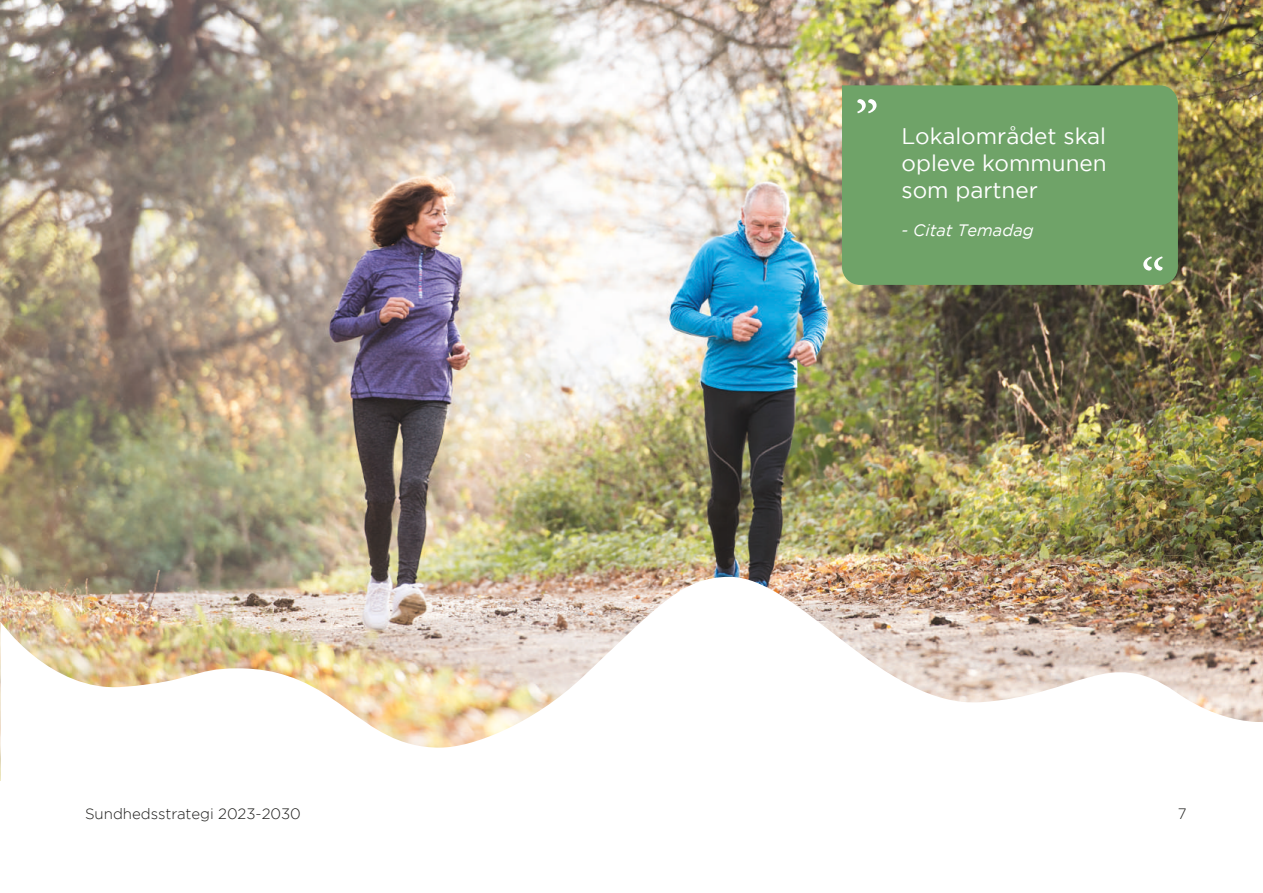
<style>
.page{position:relative;width:1263px;height:893px;background:#fff}
.page>*{position:absolute;margin:0;border:0;box-sizing:border-box;transform-origin:0 0}
.t1{font:60.75px "Minion Pro";color:#fff}
.t2{font:22.5px/27px "Gotham";color:#fff;text-align:justify}
.t3{font:italic 16.5px "Gotham";color:#fff}
.t4{font:300 15px "Gotham";color:#1d1d1b}
</style>
<div class="page">
<img style="left:0;top:0;width:1263px;height:577px">
<img style="left:0;top:577px;width:1263px;height:204px">
<div style="left:842px;top:85px;width:336px;height:200px;background:#6fa368"></div>
<h1 class="t1" style="left:855px;top:82px;width:26px">”</h1>
<p class="t2" style="left:901px;top:123px;width:207px">Lokalområdet skal opleve kommunen som partner</p>
<p class="t3" style="left:901px;top:221px;width:134px">- Citat Temadag</p>
<h1 class="t1" style="left:1165px;top:288px;width:26px;rotate:-180deg">”</h1>
<p class="t4" style="left:85px;top:805px;width:217px">Sundhedsstrategi 2023-2030</p>
<p class="t4" style="left:1178px;top:805px;width:10px">7</p>
</div>
